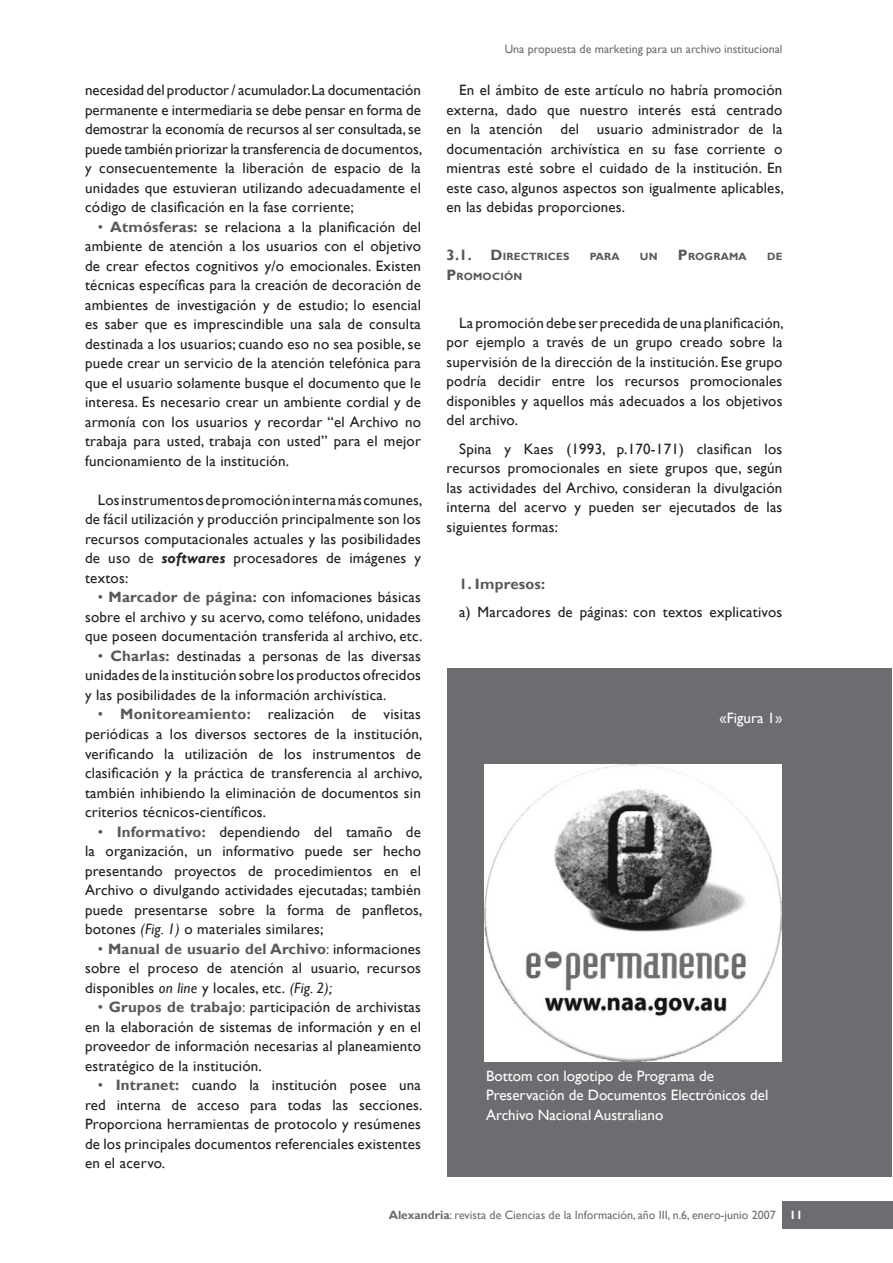
<style>
.page{position:relative;width:893px;height:1263px;background:#fff}
.page>*{position:absolute;margin:0;border:0;box-sizing:border-box;transform-origin:0 0}
.t1{font:15px/19.5px "Gill Sans";letter-spacing:.015em;color:#231f20;text-align:justify}
.t2{font:15px/19.5px "Gill Sans";color:#fff}
.t3{font:700 15px "Gill Sans";letter-spacing:.015em;color:#57585a}
.t4{font:12px "Gill Sans";color:#6c6d70}
.t5{font:700 10.5px "Gill Sans";letter-spacing:.02em;color:#57585a}
.s1{color:#57585a}
.s2{font-weight:700;color:#57585a}
.s3{font-weight:700;font-style:italic}
.s4{font-style:italic}
.s5{font-size:15px}
.s6{font-weight:700}
.s7{font-weight:700;color:#fff}
</style>
<div class="page">
<div style="left:782px;top:1201px;width:111px;height:28px;background:#6c6d70"></div>
<div style="left:447px;top:668px;width:445px;height:509px;background:#6c6d70"></div>
<img style="left:485px;top:765px;width:297px;height:296px">
<p class="t1" style="left:85px;top:81px;width:339px">necesidad del productor / acumulador.La documentación permanente e intermediaria se debe pensar en forma de demostrar la economía de recursos al ser consultada, se puede también priorizar la transferencia de documentos, y consecuentemente la liberación de espacio de la unidades que estuvieran utilizando adecuadamente el código de clasificación en la fase corriente;</p>
<p class="t1" style="left:85px;top:217px;width:337px;text-indent:13px"><span class="s1">•</span> <span class="s2">Atmósferas:</span> se relaciona a la planificación del ambiente de atención a los usuarios con el objetivo de crear efectos cognitivos y/o emocionales. Existen técnicas específicas para la creación de decoración de ambientes de investigación y de estudio; lo esencial es saber que es imprescindible una sala de consulta destinada a los usuarios; cuando eso no sea posible, se puede crear un servicio de la atención telefónica para que el usuario solamente busque el documento que le interesa. Es necesario crear un ambiente cordial y de armonía con los usuarios y recordar “el Archivo no trabaja para usted, trabaja con usted” para el mejor funcionamiento de la institución.</p>
<p class="t1" style="left:85px;top:490px;width:339px;text-indent:13px">Los instrumentos de promoción interna más comunes, de fácil utilización y producción principalmente son los recursos computacionales actuales y las posibilidades de uso de <span class="s3">softwares</span> procesadores de imágenes y textos:</p>
<p class="t1" style="left:85px;top:588px;width:339px;text-indent:13px"><span class="s1">•</span> <span class="s2">Marcador de página:</span> con infomaciones básicas sobre el archivo y su acervo, como teléfono, unidades que poseen documentación transferida al archivo, etc.</p>
<p class="t1" style="left:85px;top:646px;width:337px;text-indent:13px"><span class="s1">•</span> <span class="s2">Charlas:</span> destinadas a personas de las diversas unidades de la institución sobre los productos ofrecidos y las posibilidades de la información archivística.</p>
<p class="t1" style="left:85px;top:705px;width:339px;text-indent:13px"><span class="s1">•</span> <span class="s2">Monitoreamiento:</span> realización de visitas periódicas a los diversos sectores de la institución, verificando la utilización de los instrumentos de clasificación y la práctica de transferencia al archivo, también inhibiendo la eliminación de documentos sin criterios técnicos-científicos.</p>
<p class="t1" style="left:85px;top:822px;width:339px;text-indent:13px"><span class="s1">•</span> <span class="s2">Informativo:</span> dependiendo del tamaño de la organización, un informativo puede ser hecho presentando proyectos de procedimientos en el Archivo o divulgando actividades ejecutadas; también puede presentarse sobre la forma de panfletos, botones <span class="s4">(Fig. 1)</span> o materiales similares;</p>
<p class="t1" style="left:85px;top:939px;width:337px;text-indent:13px"><span class="s1">•</span> <span class="s2">Manual de usuario del Archivo</span><span class="s1">:</span> informaciones sobre el proceso de atención al usuario, recursos disponibles <span class="s4">on line</span> y locales, etc. <span class="s4">(Fig. 2);</span></p>
<p class="t1" style="left:85px;top:997px;width:337px;text-indent:13px"><span class="s1">•</span> <span class="s2">Grupos de trabajo</span><span class="s1">:</span> participación de archivistas en la elaboración de sistemas de información y en el proveedor de información necesarias al planeamiento estratégico de la institución.</p>
<p class="t1" style="left:85px;top:1075px;width:339px;text-indent:13px"><span class="s1">•</span> <span class="s2">Intranet:</span> cuando la institución posee una red interna de acceso para todas las secciones.<br>Proporciona herramientas de protocolo y resúmenes de los principales documentos referenciales existentes en el acervo.</p>
<p class="t4" style="left:505px;top:42px;width:279px">Una propuesta de marketing para un archivo institucional</p>
<p class="t1" style="left:446px;top:81px;width:339px;text-indent:13px">En el ámbito de este artículo no habría promoción externa, dado que nuestro interés está centrado en la atención del usuario administrador de la documentación archivística en su fase corriente o mientras esté sobre el cuidado de la institución. En este caso, algunos aspectos son igualmente aplicables, en las debidas proporciones.</p>
<p class="t3" style="left:446px;top:246px;width:27px">3.1.</p>
<p class="t5" style="left:491px;top:251px;width:80px"><span class="s5">D</span>IRECTRICES</p>
<p class="t5" style="left:590px;top:251px;width:31px">PARA</p>
<p class="t5" style="left:640px;top:251px;width:19px">UN</p>
<p class="t5" style="left:678px;top:251px;width:70px"><span class="s5">P</span>ROGRAMA</p>
<p class="t5" style="left:767px;top:251px;width:17px">DE</p>
<p class="t5" style="left:446px;top:270px;width:77px"><span class="s5">P</span>ROMOCIÓN</p>
<p class="t1" style="left:446px;top:313px;width:339px;text-indent:13px">La promoción debe ser precedida de una planificación, por ejemplo a través de un grupo creado sobre la supervisión de la dirección de la institución. Ese grupo podría decidir entre los recursos promocionales disponibles y aquellos más adecuados a los objetivos del archivo.</p>
<p class="t1" style="left:446px;top:439px;width:337px;text-indent:13px">Spina y Kaes (1993, p.170-171) clasifican los recursos promocionales en siete grupos que, según las actividades del Archivo, consideran la divulgación interna del acervo y pueden ser ejecutados de las siguientes formas:</p>
<p class="t3" style="left:459px;top:575px;width:88px">1. Impresos:</p>
<p class="t1" style="left:459px;top:603px;width:325px">a) Marcadores de páginas: con textos explicativos</p>
<p class="t2" style="left:719px;top:708px;width:64px">«Figura 1»</p>
<p class="t2" style="left:486px;top:1066px;width:284px">Bottom con logotipo de Programa de<br>Preservación de Documentos Electrónicos del<br>Archivo Nacional Australiano</p>
<p class="t4" style="left:389px;top:1208px;width:415px"><span class="s6">Alexandria</span>: revista de Ciencias de la Información, año III, n.6, enero-junio 2007 <span class="s7">11</span></p>
</div>
